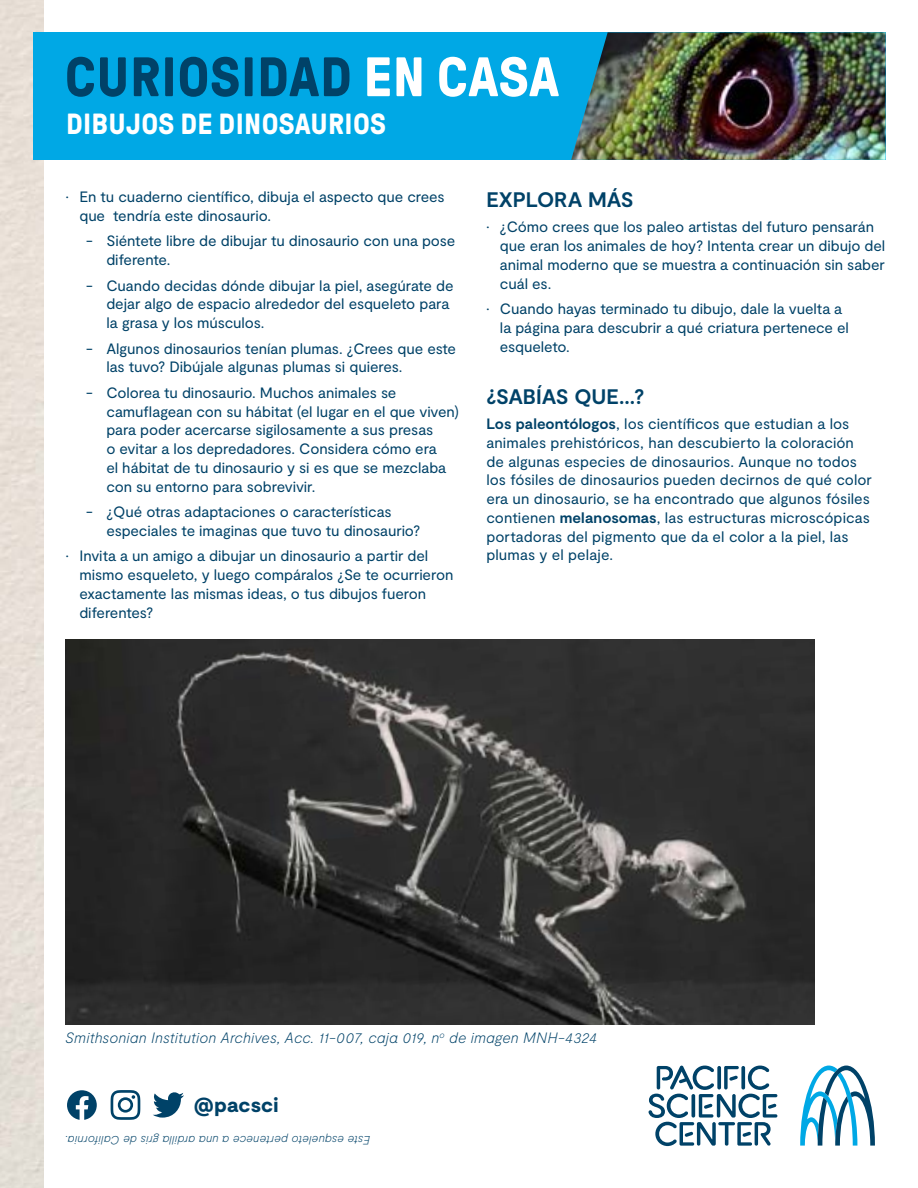
<style>
.page{position:relative;width:918px;height:1188px;background:#fff}
.page>*{position:absolute;margin:0;border:0;box-sizing:border-box;transform-origin:0 0}
.t1{font:700 55.5px "GT Pressura";letter-spacing:.01em;color:#004268}
.t2{font:700 29.1px "GT Pressura";letter-spacing:.01em;color:#fff}
.t3{font:700 21px "Moderat";letter-spacing:-.005em;color:#004268}
.t4{font:900 20.4px "Moderat";letter-spacing:.01em;color:#004268}
.t5{font:15px/18.8px "Moderat";letter-spacing:-.005em;color:#004268}
.t6{font:italic 100 15px "Moderat";color:#004268}
.t7{font:italic 100 12px "Moderat";color:#004268}
.s1{color:#fff}
.s2{font-weight:700}
</style>
<div class="page">
<div style="left:33px;top:32px;width:853px;height:128px;background:#00a8e5"></div>
<img style="left:571px;top:32px;width:315px;height:128px">
<svg style="left:800px;top:1066px;width:75px;height:80px"></svg>
<svg style="left:648px;top:1065px;width:129px;height:81px"></svg>
<svg style="left:153px;top:1092px;width:31px;height:26px"></svg>
<svg style="left:111px;top:1090px;width:29px;height:30px"></svg>
<svg style="left:67px;top:1090px;width:30px;height:30px"></svg>
<img style="left:66px;top:639px;width:749px;height:386px">
<h1 class="t1" style="left:65px;top:47px;width:496px">CURIOSIDAD <span class="s1">EN CASA</span></h1>
<h2 class="t2" style="left:66px;top:108px;width:322px">DIBUJOS DE DINOSAURIOS</h2>
<p class="t5" style="left:79px;top:188px;width:367px;text-indent:-14px">• En tu cuaderno científico, dibuja el aspecto que crees que tendría este dinosaurio.</p>
<p class="t5" style="left:106px;top:232px;width:350px;text-indent:-20px">- Siéntete libre de dibujar tu dinosaurio con una pose diferente.</p>
<p class="t5" style="left:106px;top:276px;width:349px;text-indent:-20px">- Cuando decidas dónde dibujar la piel, asegúrate de dejar algo de espacio alrededor del esqueleto para la grasa y los músculos.</p>
<p class="t5" style="left:106px;top:339px;width:351px;text-indent:-20px">- Algunos dinosaurios tenían plumas. ¿Crees que este las tuvo? Dibújale algunas plumas si quieres.</p>
<p class="t5" style="left:106px;top:384px;width:354px;text-indent:-20px">- Colorea tu dinosaurio. Muchos animales se camuflagean con su hábitat (el lugar en el que viven) para poder acercarse sigilosamente a sus presas<br>o evitar a los depredadores. Considera cómo era<br>el hábitat de tu dinosaurio y si es que se mezclaba con su entorno para sobrevivir.</p>
<p class="t5" style="left:106px;top:503px;width:315px;text-indent:-20px">- ¿Qué otras adaptaciones o características especiales te imaginas que tuvo tu dinosaurio?</p>
<p class="t5" style="left:79px;top:547px;width:376px;text-indent:-14px">• Invita a un amigo a dibujar un dinosaurio a partir del mismo esqueleto, y luego compáralos ¿Se te ocurrieron exactamente las mismas ideas, o tus dibujos fueron diferentes?</p>
<h3 class="t3" style="left:486px;top:187px;width:149px">EXPLORA MÁS</h3>
<p class="t5" style="left:500px;top:218px;width:387px;text-indent:-14px">• ¿Cómo crees que los paleo artistas del futuro pensarán que eran los animales de hoy? Intenta crear un dibujo del animal moderno que se muestra a continuación sin saber cuál es.</p>
<p class="t5" style="left:500px;top:300px;width:351px;text-indent:-14px">• Cuando hayas terminado tu dibujo, dale la vuelta a la página para descubrir a qué criatura pertenece el esqueleto.</p>
<h3 class="t3" style="left:486px;top:384px;width:160px">¿SABÍAS QUE...?</h3>
<p class="t5" style="left:486px;top:415px;width:387px"><span class="s2">Los paleontólogos</span>, los científicos que estudian a los animales prehistóricos, han descubierto la coloración de algunas especies de dinosaurios. Aunque no todos los fósiles de dinosaurios pueden decirnos de qué color era un dinosaurio, se ha encontrado que algunos fósiles contienen <span class="s2">melanosomas</span>, las estructuras microscópicas portadoras del pigmento que da el color a la piel, las plumas y el pelaje.</p>
<p class="t6" style="left:65px;top:1029px;width:534px">Smithsonian Institution Archives, Acc. 11-007, caja 019, n<sup>o</sup> de imagen MNH-4324</p>
<h3 class="t4" style="left:194px;top:1093px;width:86px">@pacsci</h3>
<p class="t7" style="left:370px;top:1148px;width:307px;rotate:-180deg">Este esqueleto pertenece a una ardilla gris de California.</p>
</div>
